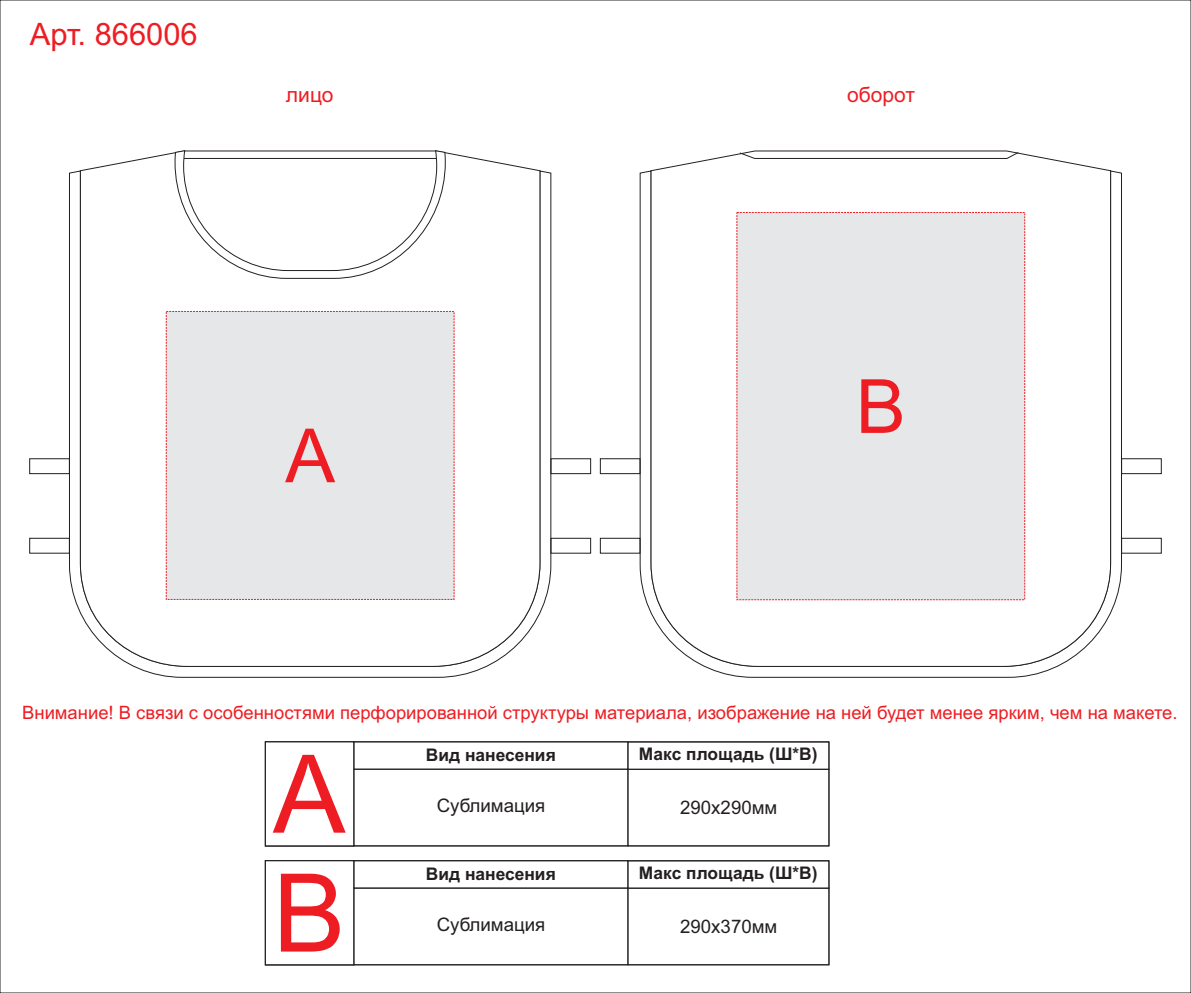
<style>
.page{position:relative;width:1191px;height:993px;background:#fff}
.page>*{position:absolute;margin:0;border:0;box-sizing:border-box;transform-origin:0 0}
.t1{font:108.64px/118.8px "Arial";color:#ee1d23}
.t2{font:74.72px "Arial";color:#ee1d23}
.t3{font:30.87px "Arial";color:#ee1d23}
.t4{font:21px "Arial";color:#ee1d23}
.t5{font:18.65px "Arial";color:#231f20}
.t6{font:18.41px "Arial";color:#ee1d23}
.t7{font:700 17.39px "Arial";color:#231f20}
</style>
<div class="page">
<svg style="left:69px;top:171px;width:482px;height:506px"></svg>
<svg style="left:640px;top:171px;width:481px;height:506px"></svg>
<svg style="left:80px;top:152px;width:460px;height:514px"></svg>
<svg style="left:651px;top:151px;width:459px;height:515px"></svg>
<svg style="left:175px;top:150px;width:270px;height:128px"></svg>
<div style="left:166px;top:311px;width:288px;height:288px;background:#e6e7e9"></div>
<div style="left:736px;top:212px;width:289px;height:387px;background:#e6e7e9"></div>
<div style="left:354px;top:741px;width:274px;height:28px;border:1px solid #231f20"></div>
<div style="left:354px;top:860px;width:274px;height:28px;border:1px solid #231f20"></div>
<div style="left:354px;top:768px;width:274px;height:77px;border:1px solid #231f20"></div>
<div style="left:354px;top:887px;width:274px;height:77px;border:1px solid #231f20"></div>
<div style="left:627px;top:768px;width:202px;height:77px;border:1px solid #231f20"></div>
<div style="left:627px;top:887px;width:202px;height:77px;border:1px solid #231f20"></div>
<div style="left:627px;top:741px;width:202px;height:28px;border:1px solid #231f20"></div>
<div style="left:627px;top:860px;width:202px;height:28px;border:1px solid #231f20"></div>
<div style="left:265px;top:741px;width:89px;height:105px;border:1px solid #231f20"></div>
<div style="left:265px;top:860px;width:89px;height:105px;border:1px solid #231f20"></div>
<hr style="left:184px;top:158px;width:252px;height:1px;background:#231f20">
<svg style="left:739px;top:152px;width:279px;height:7px"></svg>
<svg style="left:29px;top:458px;width:562px;height:95px"></svg>
<svg style="left:600px;top:458px;width:561px;height:95px"></svg>
<h3 class="t3" style="left:30px;top:23px;width:169px">Арт. 866006</h3>
<p class="t4" style="left:286px;top:87px;width:49px">лицо</p>
<p class="t4" style="left:847px;top:87px;width:69px">оборот</p>
<h2 class="t2" style="left:285px;top:427px;width:51px">A</h2>
<h2 class="t2" style="left:856px;top:378px;width:51px">В</h2>
<p class="t6" style="left:22px;top:705px;width:1156px">Внимание! В связи с особенностями перфорированной структуры материала, изображение на ней будет менее ярким, чем на макете.</p>
<h1 class="t1" style="left:273px;top:744px;width:74px">A<br>В</h1>
<p class="t7" style="left:426px;top:748px;width:131px">Вид нанесения</p>
<p class="t5" style="left:437px;top:798px;width:110px">Сублимация</p>
<p class="t7" style="left:426px;top:867px;width:131px">Вид нанесения</p>
<p class="t5" style="left:437px;top:917px;width:110px">Сублимация</p>
<p class="t7" style="left:639px;top:747px;width:180px">Макс площадь (Ш*В)</p>
<p class="t5" style="left:680px;top:799px;width:99px">290х290мм</p>
<p class="t7" style="left:639px;top:866px;width:180px">Макс площадь (Ш*В)</p>
<p class="t5" style="left:680px;top:918px;width:99px">290х370мм</p>
</div>
